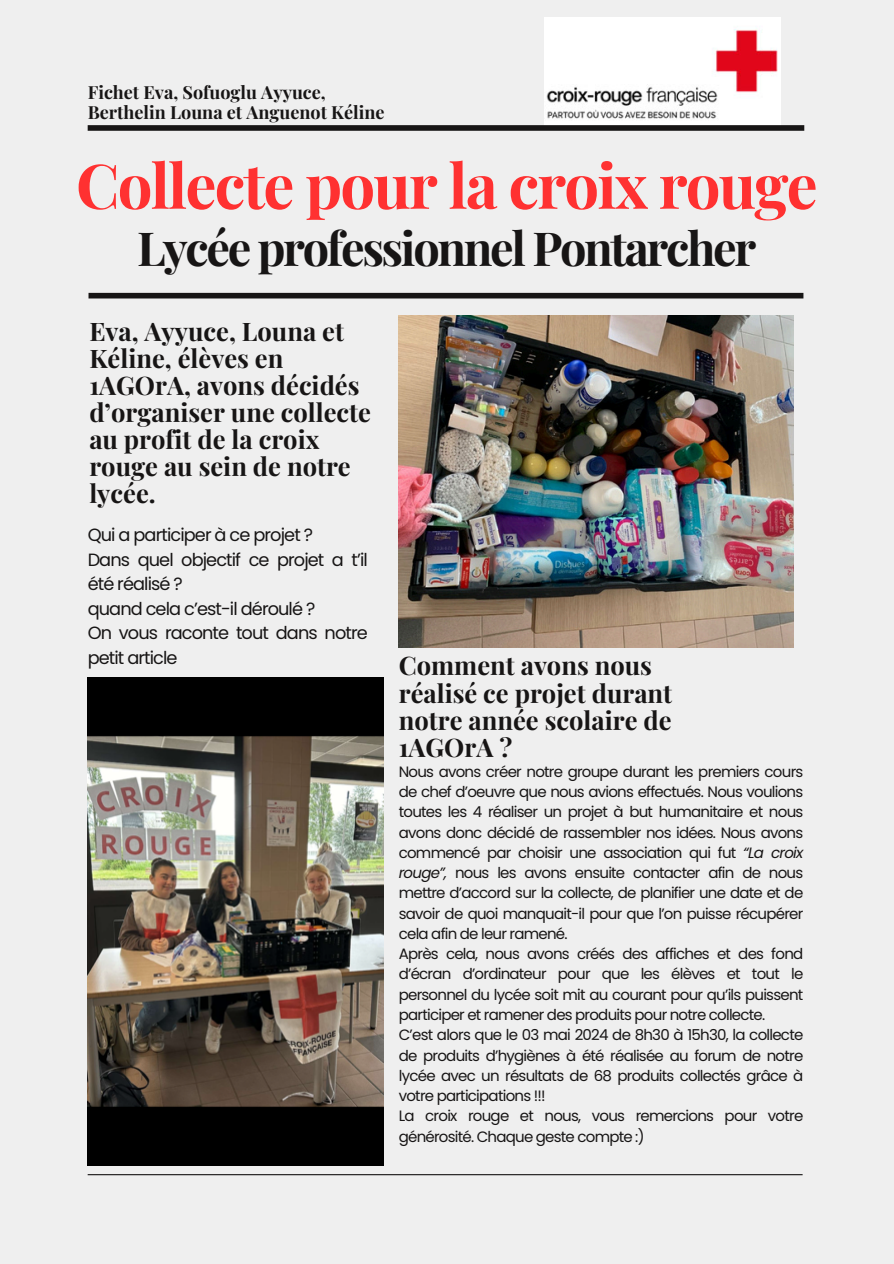
<style>
.page{position:relative;width:894px;height:1264px;background:#fff}
.page>*{position:absolute;margin:0;border:0;box-sizing:border-box;transform-origin:0 0}
.t1{font:700 61.65px "Playfair Display";letter-spacing:-.03em;color:#ff3131}
.t2{font:700 46.8px "Playfair Display";letter-spacing:-.05em;color:#171515}
.t3{font:700 25.5px/27px "Playfair Display";color:#171515}
.t4{font:700 18px/19.2px "Playfair Display";color:#171515}
.t5{font:17.7px/24.6px "Poppins";letter-spacing:-.05em;color:#171515}
.t6{font:15px/20.2px "Poppins";letter-spacing:-.05em;color:#171515;text-align:justify}
.s1{font-style:italic}
</style>
<div class="page">
<div style="left:0;top:0;width:893px;height:1263px;background:#efefef"></div>
<img style="left:88px;top:677px;width:295px;height:488px">
<img style="left:544px;top:18px;width:236px;height:107px">
<hr style="left:88px;top:1174px;width:714px;height:1px;background:#171515">
<div style="left:88px;top:293px;width:715px;height:5px;background:#171515"></div>
<div style="left:88px;top:125px;width:716px;height:6px;background:#171515"></div>
<img style="left:398px;top:316px;width:395px;height:332px">
<p class="t4" style="left:88px;top:82px;width:298px">Fichet Eva, Sofuoglu Ayyuce,<br>Berthelin Louna et Anguenot Kéline</p>
<h1 class="t1" style="left:76px;top:142px;width:743px">Collecte pour la croix rouge</h1>
<p class="t2" style="left:137px;top:215px;width:620px">Lycée professionnel Pontarcher</p>
<p class="t3" style="left:89px;top:316px;width:283px">Eva, Ayyuce, Louna et<br>Kéline, élèves en<br>1AGOrA, avons décidés d’organiser une collecte au profit de la croix rouge au sein de notre lycée.</p>
<h3 class="t5" style="left:88px;top:522px;width:281px">Qui a participer à ce projet ?<br>Dans quel objectif ce projet a t’il été réalisé ?<br>quand cela c’est-il déroulé ?<br>On vous raconte tout dans notre petit article</h3>
<h2 class="t3" style="left:398px;top:651px;width:275px">Comment avons nous réalisé ce projet durant notre année scolaire de<br>1AGOrA ?</h2>
<h5 class="t6" style="left:398px;top:761px;width:406px">Nous avons créer notre groupe durant les premiers cours de chef d’oeuvre que nous avions effectués. Nous voulions toutes les 4 réaliser un projet à but humanitaire et nous avons donc décidé de rassembler nos idées. Nous avons commencé par choisir une association qui fut <span class="s1">“La croix rouge”,</span> nous les avons ensuite contacter afin de nous mettre d’accord sur la collecte, de planifier une date et de savoir de quoi manquait-il pour que l’on puisse récupérer cela afin de leur ramené.</h5>
<p class="t6" style="left:398px;top:943px;width:406px">Après cela, nous avons créés des affiches et des fond d’écran d’ordinateur pour que les élèves et tout le personnel du lycée soit mit au courant pour qu’ils puissent participer et ramener des produits pour notre collecte.</p>
<h3 class="t6" style="left:398px;top:1024px;width:406px">C’est alors que le 03 mai 2024 de 8h30 à 15h30, la collecte de produits d’hygiènes à été réalisée au forum de notre lycée avec un résultats de 68 produits collectés grâce à votre participations !!!</h3>
<p class="t6" style="left:398px;top:1105px;width:406px">La croix rouge et nous, vous remercions pour votre générosité. Chaque geste compte :)</p>
</div>
